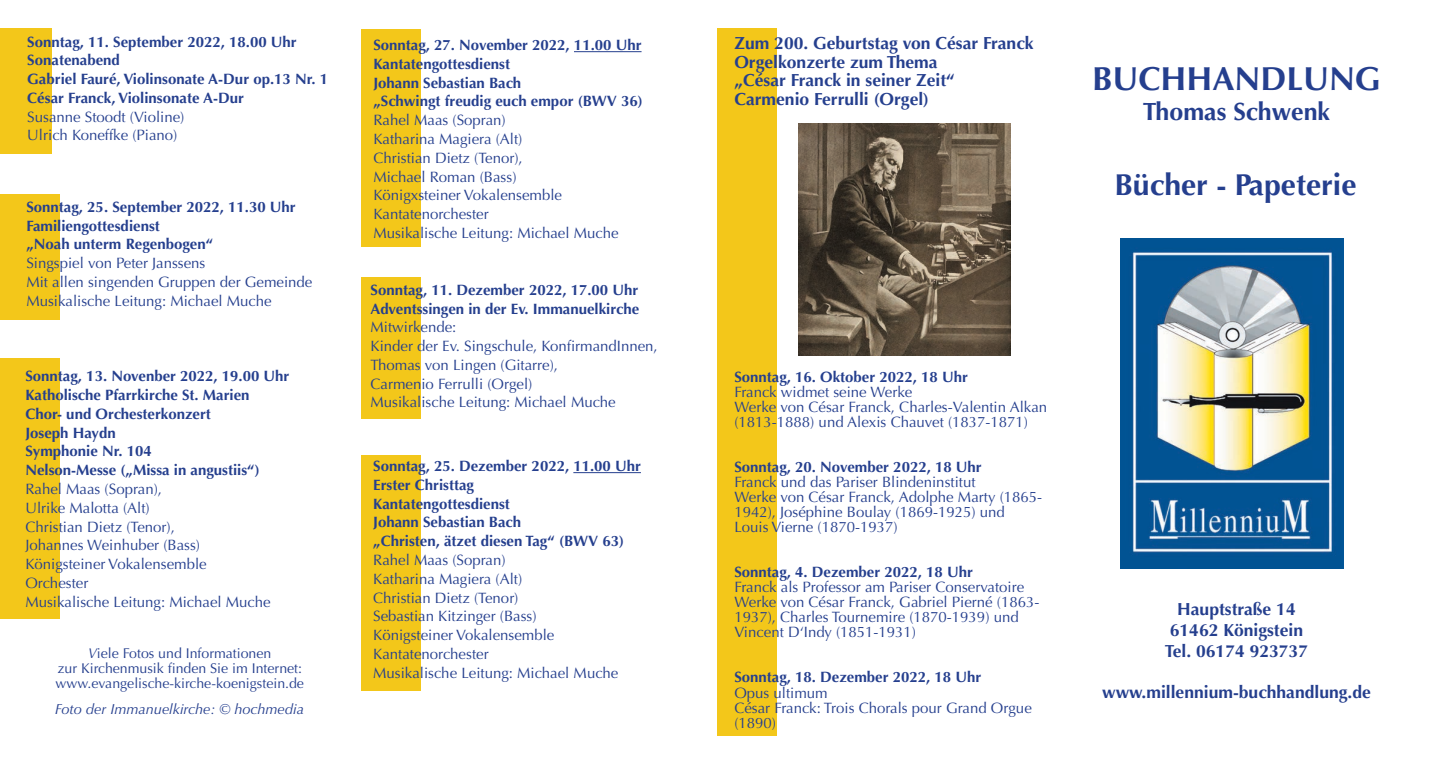
<style>
.page{position:relative;width:1432px;height:759px;background:#fff}
.page>*{position:absolute;margin:0;border:0;box-sizing:border-box;transform-origin:0 0}
.t1{font:700 33.25px "Optima";color:#253f8e}
.t2{font:700 30.25px "Optima";color:#253f8e}
.t3{font:700 25px "Optima";color:#253f8e}
.t4{font:700 17.5px/18.8px "Optima";color:#253f8e;text-align:center}
.t5{font:15px/18.8px "Optima";color:#253f8e}
.t6{font:700 15px/18.8px "Optima";color:#253f8e}
.t7{font:italic 14.5px "Optima";color:#253f8e}
.t8{font:14.12px/15px "Optima";color:#253f8e;text-align:center}
.s1{font-style:italic}
</style>
<div class="page">
<div style="left:717px;top:29px;width:60px;height:707px;background:#f3c71a"></div>
<div style="left:0;top:28px;width:52px;height:126px;background:#f3c71a"></div>
<div style="left:0;top:193px;width:60px;height:126px;background:#f3c71a"></div>
<div style="left:0;top:358px;width:59px;height:260px;background:#f3c71a"></div>
<div style="left:361px;top:455px;width:60px;height:235px;background:#f3c71a"></div>
<div style="left:361px;top:277px;width:60px;height:142px;background:#f3c71a"></div>
<div style="left:361px;top:29px;width:60px;height:217px;background:#f3c71a"></div>
<img style="left:1120px;top:239px;width:223px;height:329px">
<hr style="left:574px;top:51px;width:67px;height:1px;background:#253f8e">
<hr style="left:573px;top:472px;width:68px;height:1px;background:#253f8e">
<img style="left:798px;top:123px;width:212px;height:232px">
<p class="t6" style="left:27px;top:32px;width:302px">Sonntag, 11. September 2022, 18.00 Uhr Sonatenabend<br>Gabriel Fauré, Violinsonate A-Dur op.13 Nr. 1<br>César Franck, Violinsonate A-Dur</p>
<p class="t5" style="left:27px;top:107px;width:159px">Susanne Stoodt (Violine)<br>Ulrich Koneffke (Piano)</p>
<p class="t6" style="left:26px;top:197px;width:271px">Sonntag, 25. September 2022, 11.30 Uhr<br>Familiengottesdienst<br>„Noah unterm Regenbogen“</p>
<p class="t5" style="left:26px;top:254px;width:287px">Singspiel von Peter Janssens<br>Mit allen singenden Gruppen der Gemeinde<br>Musikalische Leitung: Michael Muche</p>
<p class="t6" style="left:25px;top:367px;width:265px">Sonntag, 13. Novenber 2022, 19.00 Uhr<br>Katholische Pfarrkirche St. Marien<br>Chor- und Orchesterkonzert<br>Joseph Haydn<br>Symphonie Nr. 104<br>Nelson-Messe („Missa in angustiis“)</p>
<p class="t5" style="left:25px;top:479px;width:247px">Rahel Maas (Sopran),<br>Ulrike Malotta (Alt)<br>Christian Dietz (Tenor),<br>Johannes Weinhuber (Bass)<br>Königsteiner Vokalensemble<br>Orchester<br>Musikalische Leitung: Michael Muche</p>
<p class="t8" style="left:56px;top:645px;width:250px"><span class="s1">V</span>iele Fotos und Informationen<br>zur Kirchenmusik finden Sie im Internet: www.evangelische-kirche-koenigstein.de</p>
<p class="t7" style="left:55px;top:700px;width:250px">Foto der Immanuelkirche: © hochmedia</p>
<p class="t6" style="left:373px;top:36px;width:271px">Sonntag, 27. November 2022, 11.00 Uhr<br>Kantatengottesdienst<br>Johann Sebastian Bach<br>„Schwingt freudig euch empor (BWV 36)</p>
<p class="t5" style="left:373px;top:111px;width:247px">Rahel Maas (Sopran)<br>Katharina Magiera (Alt)<br>Christian Dietz (Tenor),<br>Michael Roman (Bass)<br>Königxsteiner Vokalensemble<br>Kantatenorchester<br>Musikalische Leitung: Michael Muche</p>
<p class="t6" style="left:370px;top:280px;width:270px">Sonntag, 11. Dezember 2022, 17.00 Uhr<br>Adventssingen in der Ev. Immanuelkirche</p>
<p class="t5" style="left:370px;top:318px;width:289px">Mitwirkende:<br>Kinder der Ev. Singschule, KonfirmandInnen,<br>Thomas von Lingen (Gitarre),<br>Carmenio Ferrulli (Orgel)<br>Musikalische Leitung: Michael Muche</p>
<p class="t6" style="left:373px;top:456px;width:269px">Sonntag, 25. Dezember 2022, 11.00 Uhr<br>Erster Christtag<br>Kantatengottesdienst<br>Johann Sebastian Bach<br>„Christen, ätzet diesen Tag“ (BWV 63)</p>
<p class="t5" style="left:373px;top:550px;width:247px">Rahel Maas (Sopran)<br>Katharina Magiera (Alt)<br>Christian Dietz (Tenor)<br>Sebastian Kitzinger (Bass)<br>Königsteiner Vokalensemble<br>Kantatenorchester<br>Musikalische Leitung: Michael Muche</p>
<p class="t4" style="left:734px;top:34px;width:301px;text-align:left">Zum 200. Geburtstag von César Franck<br>Orgelkonzerte zum Thema<br>„César Franck in seiner Zeit“<br>Carmenio Ferrulli (Orgel)</p>
<h1 class="t1" style="left:1092px;top:59px;width:290px">BUCHHANDLUNG</h1>
<h3 class="t3" style="left:1142px;top:97px;width:189px">Thomas Schwenk</h3>
<h2 class="t2" style="left:1114px;top:167px;width:243px">Bücher - Papeterie</h2>
<p class="t6" style="left:734px;top:368px;width:235px">Sonntag, 16. Oktober 2022, 18 Uhr</p>
<p class="t5" style="left:734px;top:384px;width:314px;line-height:15px">Franck widmet seine Werke<br>Werke von César Franck, Charles-Valentin Alkan (1813-1888) und Alexis Chauvet (1837-1871)</p>
<p class="t6" style="left:734px;top:458px;width:249px">Sonntag, 20. November 2022, 18 Uhr</p>
<p class="t5" style="left:734px;top:474px;width:309px;line-height:15px">Franck und das Pariser Blindeninstitut<br>Werke von César Franck, Adolphe Marty (1865- 1942), Joséphine Boulay (1869-1925) und Louis Vierne (1870-1937)</p>
<p class="t6" style="left:734px;top:563px;width:240px">Sonntag, 4. Dezember 2022, 18 Uhr</p>
<p class="t5" style="left:734px;top:579px;width:306px;line-height:15px">Franck als Professor am Pariser Conservatoire Werke von César Franck, Gabriel Pierné (1863- 1937), Charles Tournemire (1870-1939) und Vincent D‘Indy (1851-1931)</p>
<p class="t6" style="left:734px;top:668px;width:248px">Sonntag, 18. Dezember 2022, 18 Uhr</p>
<p class="t5" style="left:734px;top:684px;width:299px;line-height:15px">Opus ultimum<br>César Franck: Trois Chorals pour Grand Orgue (1890)</p>
<p class="t4" style="left:1164px;top:599px;width:145px;line-height:21px">Hauptstraße 14<br>61462 Königstein<br>Tel. 06174 923737</p>
<p class="t4" style="left:1102px;top:682px;width:270px">www.millennium-buchhandlung.de</p>
</div>
